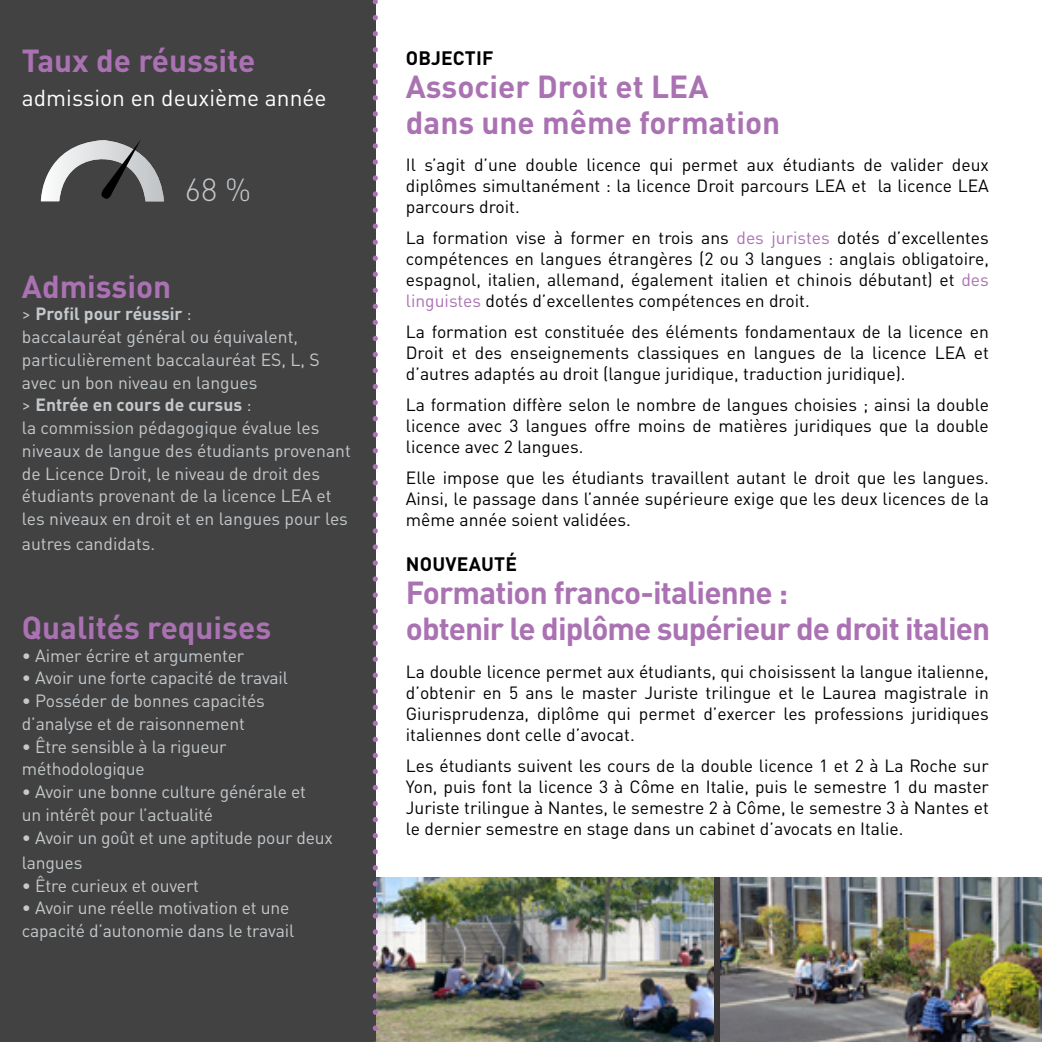
<style>
.page{position:relative;width:1042px;height:1042px;background:#fff}
.page>*{position:absolute;margin:0;border:0;box-sizing:border-box;transform-origin:0 0}
.t1{font:700 31.5px/35.7px "DIN Pro";letter-spacing:-.01em;color:#ab72b3}
.t2{font:700 31.5px/35.7px "DIN Pro";letter-spacing:-.03em;color:#ab72b3}
.t3{font:300 31.5px "DIN Pro";color:#c4c9cc}
.t4{font:22.75px "DIN Pro";color:#fff}
.t5{font:700 19.25px "DIN Pro";letter-spacing:.01em;color:#000}
.t6{font:17.5px/21px "DIN Pro";color:#000;text-align:justify}
.t7{font:17.5px/22.8px "DIN Pro";letter-spacing:-.01em;color:#c4c9cc}
.s1{font-weight:700}
.s2{color:#ab72b3}
</style>
<div class="page">
<img style="left:719px;top:877px;width:323px;height:165px">
<img style="left:378px;top:877px;width:336px;height:165px">
<div style="left:0;top:0;width:375px;height:1042px;background:#434243"></div>
<svg style="left:41px;top:140px;width:123px;height:62px"></svg>
<svg style="left:373px;top:0;width:5px;height:1042px"></svg>
<div style="left:714px;top:877px;width:5px;height:165px;background:#383637"></div>
<h1 class="t1" style="left:22px;top:39px;width:235px">Taux de réussite</h1>
<h2 class="t4" style="left:22px;top:80px;width:306px">admission en deuxième année</h2>
<h1 class="t3" style="left:185px;top:165px;width:68px">68 %</h1>
<h1 class="t1" style="left:22px;top:265px;width:151px">Admission</h1>
<p class="t7" style="left:22px;top:301px;width:330px">&gt; <span class="s1">Profil pour réussir</span> :<br>baccalauréat général ou équivalent, particulièrement baccalauréat ES, L, S avec un bon niveau en langues<br>&gt; <span class="s1">Entrée en cours de cursus</span> :<br>la commission pédagogique évalue les niveaux de langue des étudiants provenant de Licence Droit, le niveau de droit des étudiants provenant de la licence LEA et les niveaux en droit et en langues pour les</p>
<p class="t7" style="left:22px;top:530px;width:135px">autres candidats.</p>
<h1 class="t1" style="left:22px;top:606px;width:251px">Qualités requises</h1>
<p class="t7" style="left:22px;top:642px;width:224px">• Aimer écrire et argumenter</p>
<p class="t7" style="left:22px;top:665px;width:268px">• Avoir une forte capacité de travail</p>
<p class="t7" style="left:22px;top:687px;width:244px">• Posséder de bonnes capacités d’analyse et de raisonnement</p>
<p class="t7" style="left:22px;top:733px;width:206px">• Être sensible à la rigueur méthodologique</p>
<p class="t7" style="left:22px;top:778px;width:285px">• Avoir une bonne culture générale et un intérêt pour l’actualité</p>
<p class="t7" style="left:22px;top:823px;width:312px;line-height:25.2px">• Avoir un goût et une aptitude pour deux langues</p>
<p class="t7" style="left:22px;top:872px;width:179px">• Être curieux et ouvert</p>
<p class="t7" style="left:22px;top:895px;width:274px">• Avoir une réelle motivation et une capacité d’autonomie dans le travail</p>
<p class="t5" style="left:406px;top:42px;width:89px">OBJECTIF</p>
<h1 class="t1" style="left:406px;top:65px;width:376px">Associer Droit et LEA dans une même formation</h1>
<p class="t6" style="left:406px;top:152px;width:584px">Il s’agit d’une double licence qui permet aux étudiants de valider deux diplômes simultanément : la licence Droit parcours LEA et la licence LEA parcours droit.</p>
<p class="t6" style="left:406px;top:225px;width:584px">La formation vise à former en trois ans <span class="s2">des juristes</span> dotés d’excellentes compétences en langues étrangères (2 ou 3 langues : anglais obligatoire, espagnol, italien, allemand, également italien et chinois débutant) et <span class="s2">des linguistes</span> dotés d’excellentes compétences en droit.</p>
<p class="t6" style="left:406px;top:319px;width:584px">La formation est constituée des éléments fondamentaux de la licence en Droit et des enseignements classiques en langues de la licence LEA et d’autres adaptés au droit (langue juridique, traduction juridique).</p>
<p class="t6" style="left:406px;top:392px;width:584px">La formation diffère selon le nombre de langues choisies ; ainsi la double licence avec 3 langues offre moins de matières juridiques que la double licence avec 2 langues.</p>
<p class="t6" style="left:406px;top:465px;width:584px">Elle impose que les étudiants travaillent autant le droit que les langues.<br>Ainsi, le passage dans l’année supérieure exige que les deux licences de la même année soient validées.</p>
<p class="t5" style="left:406px;top:548px;width:113px">NOUVEAUTÉ</p>
<h1 class="t2" style="left:406px;top:571px;width:586px">Formation franco-italienne :<br>obtenir le diplôme supérieur de droit italien</h1>
<p class="t6" style="left:406px;top:660px;width:584px">La double licence permet aux étudiants, qui choisissent la langue italienne, d’obtenir en 5 ans le master Juriste trilingue et le Laurea magistrale in Giurisprudenza, diplôme qui permet d’exercer les professions juridiques italiennes dont celle d’avocat.</p>
<p class="t6" style="left:406px;top:753px;width:584px">Les étudiants suivent les cours de la double licence 1 et 2 à La Roche sur Yon, puis font la licence 3 à Côme en Italie, puis le semestre 1 du master Juriste trilingue à Nantes, le semestre 2 à Côme, le semestre 3 à Nantes et le dernier semestre en stage dans un cabinet d’avocats en Italie.</p>
</div>
